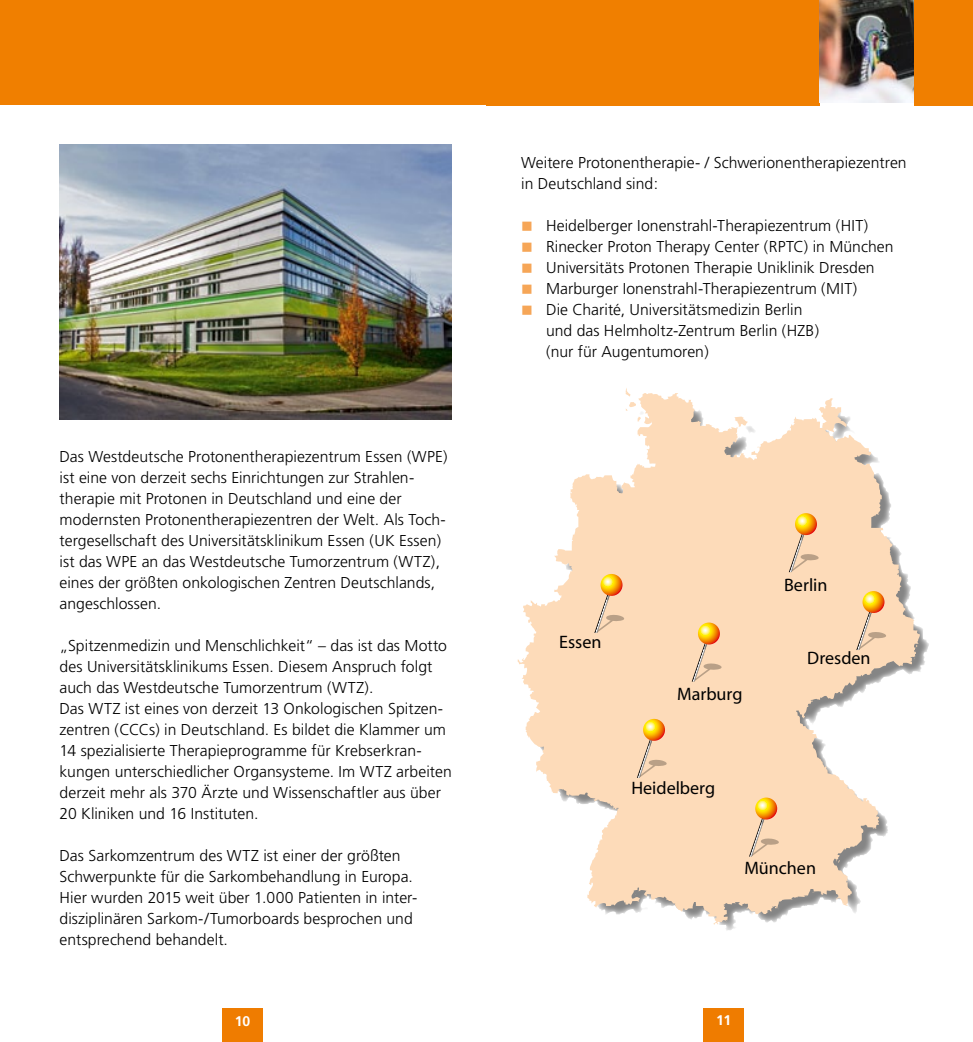
<style>
.page{position:relative;width:973px;height:1042px;background:#fff}
.page>*{position:absolute;margin:0;border:0;box-sizing:border-box;transform-origin:0 0}
.t1{font:18.03px "Myriad";color:#000}
.t2{font:300 15.75px/21px "Frutiger";letter-spacing:.005em;color:#000}
.t3{font:700 14px "Frutiger";color:#fff}
.s1{color:#f6a657}
</style>
<div class="page">
<div style="left:0;top:0;width:486px;height:105px;background:#f07f00"></div>
<div style="left:486px;top:0;width:486px;height:105px;background:#f07f00"></div>
<div style="left:703px;top:1008px;width:40px;height:34px;background:#ef7c00"></div>
<div style="left:222px;top:1008px;width:40px;height:34px;background:#ef7c00"></div>
<img style="left:60px;top:144px;width:391px;height:276px">
<svg style="left:517px;top:388px;width:402px;height:536px;fill:#fddbb9"></svg>
<svg style="left:748px;top:809px;width:30px;height:47px"></svg>
<svg style="left:755px;top:797px;width:22px;height:22px"></svg>
<svg style="left:636px;top:730px;width:30px;height:48px"></svg>
<svg style="left:643px;top:719px;width:22px;height:22px"></svg>
<svg style="left:856px;top:602px;width:30px;height:48px"></svg>
<svg style="left:862px;top:591px;width:22px;height:22px"></svg>
<svg style="left:691px;top:634px;width:30px;height:47px"></svg>
<svg style="left:697px;top:622px;width:22px;height:22px"></svg>
<svg style="left:788px;top:524px;width:30px;height:48px"></svg>
<svg style="left:794px;top:513px;width:22px;height:22px"></svg>
<svg style="left:594px;top:585px;width:30px;height:48px"></svg>
<svg style="left:600px;top:574px;width:22px;height:22px"></svg>
<svg style="left:819px;top:102px;width:94px;height:3px"></svg>
<img style="left:819px;top:0;width:94px;height:102px">
<p class="t2" style="left:521px;top:152px;width:387px">Weitere Protonentherapie- / Schwerionentherapiezentren in Deutschland sind:</p>
<p class="t2" style="left:521px;top:215px;width:348px"><span class="s1">■</span> Heidelberger Ionenstrahl-Therapiezentrum (HIT)</p>
<p class="t2" style="left:521px;top:236px;width:373px"><span class="s1">■</span> Rinecker Proton Therapy Center (RPTC) in München</p>
<p class="t2" style="left:521px;top:257px;width:355px"><span class="s1">■</span> Universitäts Protonen Therapie Uniklinik Dresden</p>
<p class="t2" style="left:521px;top:278px;width:337px"><span class="s1">■</span> Marburger Ionenstrahl-Therapiezentrum (MIT)</p>
<p class="t2" style="left:546px;top:299px;width:275px;text-indent:-25px"><span class="s1">■</span> Die Charité, Universitätsmedizin Berlin und das Helmholtz-Zentrum Berlin (HZB) (nur für Augentumoren)</p>
<p class="t2" style="left:60px;top:446px;width:389px">Das Westdeutsche Protonentherapiezentrum Essen (WPE) ist eine von derzeit sechs Einrichtungen zur Strahlen&shy;therapie mit Protonen in Deutschland und eine der modernsten Protonentherapiezentren der Welt. Als Toch&shy;tergesellschaft des Universitätsklinikum Essen (UK Essen) ist das WPE an das Westdeutsche Tumorzentrum (WTZ), eines der größten onkologischen Zentren Deutschlands, angeschlossen.</p>
<p class="t2" style="left:60px;top:635px;width:393px">„Spitzenmedizin und Menschlichkeit“ – das ist das Motto des Universitätsklinikums Essen. Diesem Anspruch folgt auch das Westdeutsche Tumorzentrum (WTZ).<br>Das WTZ ist eines von derzeit 13 Onkologischen Spitzen&shy;zentren (CCCs) in Deutschland. Es bildet die Klammer um 14 spezialisierte Therapieprogramme für Krebserkran&shy;kungen unterschiedlicher Organsysteme. Im WTZ arbeiten derzeit mehr als 370 Ärzte und Wissenschaftler aus über 20 Kliniken und 16 Instituten.</p>
<p class="t2" style="left:60px;top:845px;width:358px">Das Sarkomzentrum des WTZ ist einer der größten Schwerpunkte für die Sarkombehandlung in Europa.<br>Hier wurden 2015 weit über 1.000 Patienten in inter&shy;disziplinären Sarkom-/Tumorboards besprochen und entsprechend behandelt.</p>
<p class="t1" style="left:744px;top:859px;width:73px">München</p>
<p class="t1" style="left:784px;top:576px;width:45px">Berlin</p>
<p class="t1" style="left:559px;top:632px;width:44px">Essen</p>
<p class="t1" style="left:807px;top:649px;width:65px">Dresden</p>
<p class="t1" style="left:677px;top:685px;width:67px">Marburg</p>
<p class="t1" style="left:631px;top:779px;width:85px">Heidelberg</p>
<p class="t3" style="left:235px;top:1013px;width:17px">10</p>
<p class="t3" style="left:716px;top:1012px;width:16px">11</p>
</div>
